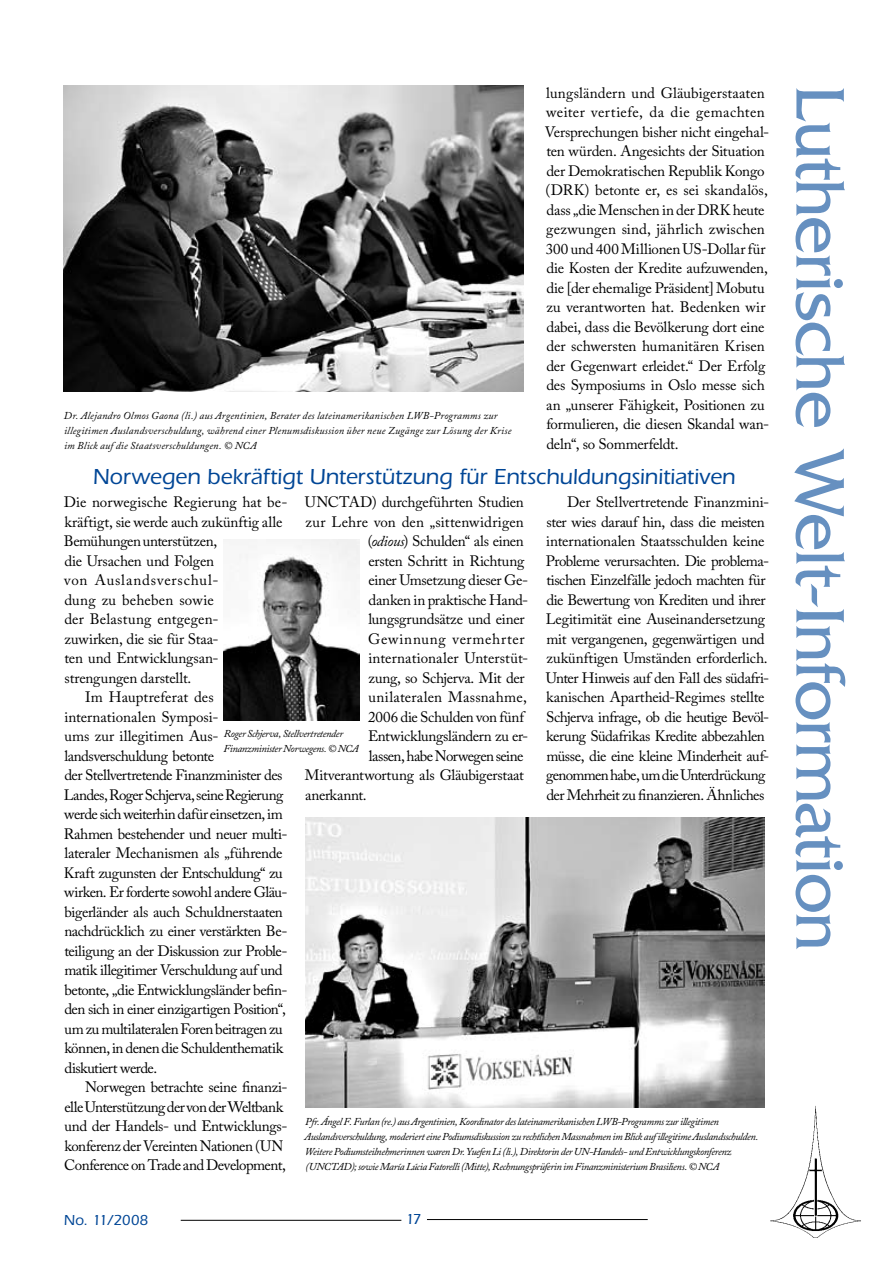
<style>
.page{position:relative;width:893px;height:1263px;background:#fff}
.page>*{position:absolute;margin:0;border:0;box-sizing:border-box;transform-origin:0 0}
.t1{font:72px "Friz Quadrata";letter-spacing:-.02em;color:#6690c0}
.t2{font:500 22.5px "Itc Eras";letter-spacing:-.005em;color:#004696}
.t3{font:15px/19.5px "Adobe Caslon Pro";letter-spacing:-.02em;color:#000}
.t4{font:15px "Adobe Caslon Pro";letter-spacing:-.04em;color:#000}
.t5{font:15px "Adobe Caslon Pro";color:#000}
.t6{font:15px "Adobe Caslon Pro";letter-spacing:.005em;color:#000}
.t7{font:15px "Adobe Caslon Pro";letter-spacing:.01em;color:#000}
.t8{font:15px "Adobe Caslon Pro";letter-spacing:.015em;color:#000}
.t9{font:15px "Adobe Caslon Pro";letter-spacing:.055em;color:#000}
.t10{font:15px "Adobe Caslon Pro";letter-spacing:.045em;color:#000}
.t11{font:500 15px "Itc Eras";color:#004696}
.t12{font:italic 10.5px/15px "Adobe Caslon Pro";letter-spacing:-.03em;color:#000}
.t13{font:italic 10.5px/15px "Adobe Caslon Pro";letter-spacing:.015em;color:#000}
.s1{font-style:italic}
</style>
<div class="page">
<hr style="left:181px;top:1220px;width:220px;height:1px;background:#000">
<hr style="left:427px;top:1219px;width:221px;height:1px;background:#000">
<img style="left:770px;top:1106px;width:91px;height:132px">
<img style="left:64px;top:85px;width:460px;height:306px">
<img style="left:305px;top:817px;width:460px;height:291px">
<img style="left:223px;top:539px;width:136px;height:181px">
<p class="t7" style="left:546px;top:84px;width:220px">lungsländern und Gläubigerstaaten</p>
<h1 class="t1" style="left:860px;top:85px;width:868px;rotate:90deg">Lutherische Welt-Information</h1>
<p class="t3" style="left:545px;top:102px;width:226px">weiter vertiefe, da die gemachten Versprechungen bisher nicht eingehal&shy;ten würden. Angesichts der Situation der Demokratischen Republik Kongo (DRK) betonte er, es sei skandalös, dass „die Menschen in der DRK heute gezwungen sind, jährlich zwischen 300 und 400 Millionen US-Dollar für die Kosten der Kredite aufzuwenden, die [der ehemalige Präsident] Mobutu zu verantworten hat. Bedenken wir dabei, dass die Bevölkerung dort eine der schwersten humanitären Krisen der Gegenwart erleidet.“ Der Erfolg des Symposiums in Oslo messe sich an „unserer Fähigkeit, Positionen zu formulieren, die diesen Skandal wan&shy;deln“, so Sommerfeldt.</p>
<h2 class="t2" style="left:93px;top:464px;width:644px">Norwegen bekräftigt Unterstützung für Entschuldungsinitiativen</h2>
<p class="t5" style="left:64px;top:493px;width:225px">Die norwegische Regierung hat be-</p>
<p class="t5" style="left:64px;top:513px;width:220px">kräftigt, sie werde auch zukünftig alle</p>
<p class="t3" style="left:64px;top:531px;width:155px">Bemühungen unterstützen,</p>
<p class="t3" style="left:64px;top:551px;width:151px">die Ursachen und Folgen</p>
<p class="t9" style="left:64px;top:571px;width:156px">von Auslandsverschul-</p>
<p class="t7" style="left:64px;top:591px;width:151px">dung zu beheben sowie</p>
<p class="t8" style="left:64px;top:610px;width:156px">der Belastung entgegen-</p>
<p class="t3" style="left:65px;top:629px;width:156px">zuwirken, die sie für Staa-</p>
<p class="t3" style="left:64px;top:648px;width:156px">ten und Entwicklungsan-</p>
<p class="t3" style="left:65px;top:668px;width:128px">strengungen darstellt.</p>
<p class="t6" style="left:85px;top:688px;width:130px">Im Hauptreferat des</p>
<p class="t3" style="left:64px;top:707px;width:156px">internationalen Symposi-</p>
<p class="t5" style="left:65px;top:727px;width:156px">ums zur illegitimen Aus-</p>
<p class="t3" style="left:64px;top:746px;width:151px">landsverschuldung betonte</p>
<p class="t3" style="left:64px;top:765px;width:220px">der Stellvertretende Finanzminister des</p>
<p class="t4" style="left:64px;top:786px;width:221px">Landes, Roger Schjerva, seine Regierung</p>
<p class="t3" style="left:64px;top:804px;width:220px">werde sich weiterhin dafür einsetzen, im</p>
<p class="t4" style="left:64px;top:825px;width:225px">Rahmen bestehender und neuer multi-</p>
<p class="t3" style="left:64px;top:843px;width:220px">lateraler Mechanismen als „führende</p>
<p class="t3" style="left:64px;top:863px;width:220px">Kraft zugunsten der Entschuldung“ zu</p>
<p class="t4" style="left:64px;top:883px;width:225px">wirken. Er forderte sowohl andere Gläu-</p>
<p class="t3" style="left:65px;top:902px;width:220px">bigerländer als auch Schuldnerstaaten</p>
<p class="t3" style="left:64px;top:921px;width:224px">nachdrücklich zu einer verstärkten Be-</p>
<p class="t3" style="left:64px;top:941px;width:224px">teiligung an der Diskussion zur Proble-</p>
<p class="t3" style="left:64px;top:960px;width:220px">matik illegitimer Verschuldung auf und</p>
<p class="t3" style="left:65px;top:980px;width:224px">betonte, „die Entwicklungsländer befin-</p>
<p class="t3" style="left:64px;top:999px;width:223px">den sich in einer einzigartigen Position“,</p>
<p class="t3" style="left:65px;top:1019px;width:220px">um zu multilateralen Foren beitragen zu</p>
<p class="t4" style="left:64px;top:1039px;width:220px">können, in denen die Schuldenthematik</p>
<p class="t4" style="left:64px;top:1059px;width:94px">diskutiert werde.</p>
<p class="t3" style="left:85px;top:1077px;width:204px">Norwegen betrachte seine finanzi-</p>
<p class="t4" style="left:64px;top:1098px;width:220px">elle Unterstützung der von der Weltbank</p>
<p class="t3" style="left:65px;top:1116px;width:224px">und der Handels- und Entwicklungs-</p>
<p class="t3" style="left:64px;top:1136px;width:220px">konferenz der Vereinten Nationen (UN</p>
<p class="t3" style="left:64px;top:1155px;width:223px">Conference on Trade and Development,</p>
<p class="t13" style="left:64px;top:408px;width:449px">Dr. Alejandro Olmos Gaona (li.) aus Argentinien, Berater des lateinamerikanischen LWB-Programms zur illegitimen Auslandsverschuldung, während einer Plenumsdiskussion über neue Zugänge zur Lösung der Krise im Blick auf die Staatsverschuldungen. © NCA</p>
<p class="t3" style="left:305px;top:492px;width:220px">UNCTAD) durchgeführten Studien</p>
<p class="t6" style="left:306px;top:513px;width:220px">zur Lehre von den „sittenwidrigen</p>
<p class="t3" style="left:368px;top:531px;width:158px">(<span class="s1">odious</span>) Schulden“ als einen</p>
<p class="t3" style="left:368px;top:551px;width:157px">ersten Schritt in Richtung</p>
<p class="t3" style="left:368px;top:570px;width:161px">einer Umsetzung dieser Ge-</p>
<p class="t3" style="left:368px;top:590px;width:161px">danken in praktische Hand-</p>
<p class="t3" style="left:368px;top:609px;width:158px">lungsgrundsätze und einer</p>
<p class="t10" style="left:368px;top:630px;width:158px">Gewinnung vermehrter</p>
<p class="t6" style="left:368px;top:649px;width:161px">internationaler Unterstüt-</p>
<p class="t3" style="left:369px;top:668px;width:157px">zung, so Schjerva. Mit der</p>
<p class="t8" style="left:369px;top:688px;width:160px">unilateralen Massnahme,</p>
<p class="t3" style="left:368px;top:707px;width:157px">2006 die Schulden von fünf</p>
<p class="t3" style="left:368px;top:726px;width:162px">Entwicklungsländern zu er-</p>
<p class="t3" style="left:369px;top:746px;width:156px">lassen, habe Norwegen seine</p>
<p class="t3" style="left:305px;top:765px;width:221px">Mitverantwortung als Gläubigerstaat</p>
<p class="t3" style="left:305px;top:785px;width:63px">anerkannt.</p>
<p class="t3" style="left:546px;top:492px;width:225px;text-indent:21px">Der Stellvertretende Finanzmini&shy;ster wies darauf hin, dass die meisten internationalen Staatsschulden keine Probleme verursachten. Die problema&shy;tischen Einzelfälle jedoch machten für die Bewertung von Krediten und ihrer Legitimität eine Auseinandersetzung mit vergangenen, gegenwärtigen und zukünftigen Umständen erforderlich.<br>Unter Hinweis auf den Fall des südafri&shy;kanischen Apartheid-Regimes stellte Schjerva infrage, ob die heutige Bevöl&shy;kerung Südafrikas Kredite abbezahlen müsse, die eine kleine Minderheit auf&shy;genommen habe, um die Unterdrückung der Mehrheit zu finanzieren. Ähnliches</p>
<p class="t12" style="left:224px;top:725px;width:137px">Roger Schjerva, Stellvertretender<br>Finanzminister Norwegens. © NCA</p>
<p class="t12" style="left:305px;top:1113px;width:455px">Pfr. Ángel F. Furlan (re.) aus Argentinien, Koordinator des lateinamerikanischen LWB-Programms zur illegitimen Auslandsverschuldung, moderiert eine Podiumsdiskussion zu rechtlichen Massnahmen im Blick auf illegitime Auslandsschulden.<br>Weitere Podiumsteilnehmerinnen waren Dr. Yuefen Li (li.), Direktorin der UN-Handels- und Entwicklungskonferenz (UNCTAD); sowie María Lúcia Fatorelli (Mitte), Rechnungsprüferin im Finanzministerium Brasiliens. © NCA</p>
<p class="t11" style="left:64px;top:1212px;width:86px">No. 11/2008</p>
<p class="t11" style="left:406px;top:1211px;width:15px">17</p>
</div>
